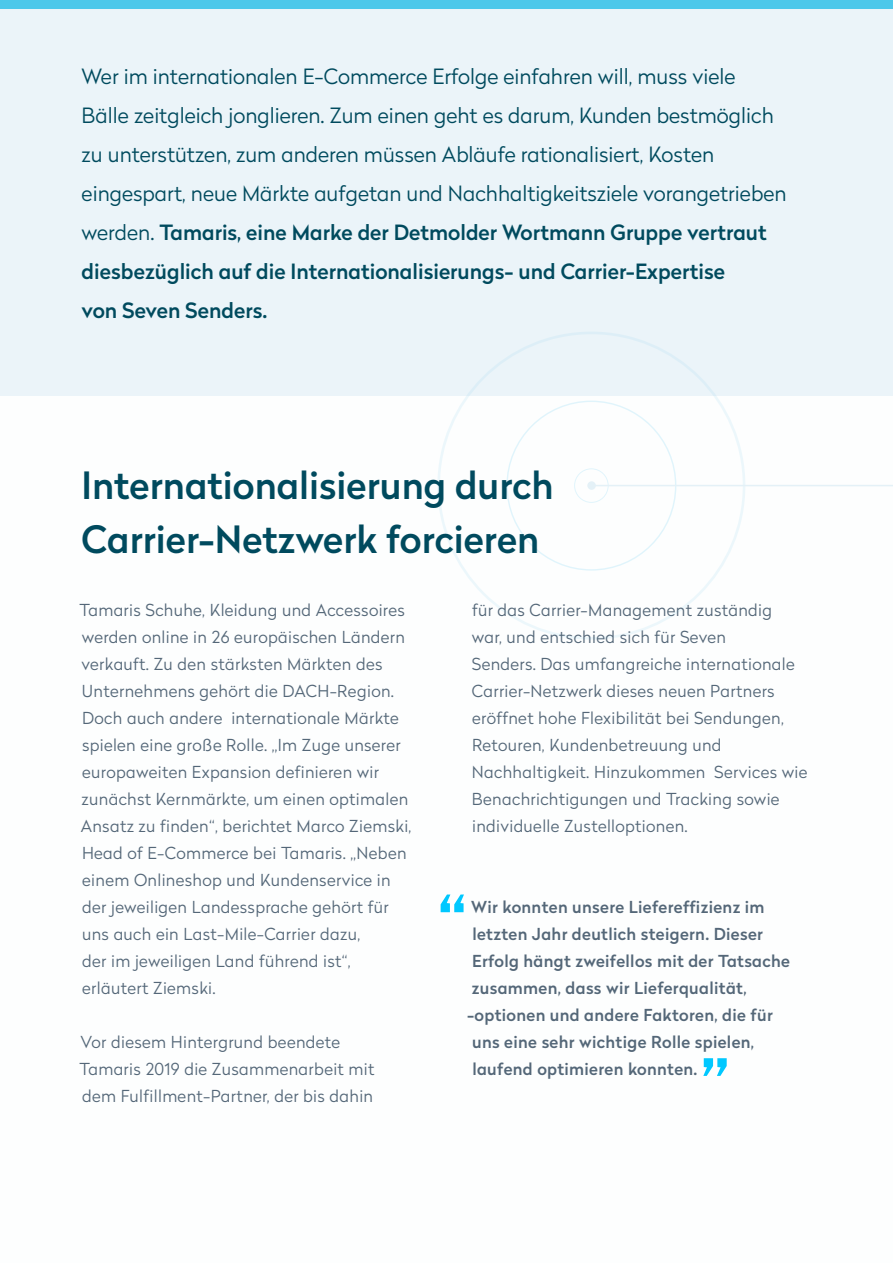
<style>
.page{position:relative;width:893px;height:1263px;background:#fff}
.page>*{position:absolute;margin:0;border:0;box-sizing:border-box;transform-origin:0 0}
.t1{font:700 63px "Public Sans";color:#00c8ff}
.t2{font:500 37.5px/54px "Radikal";color:#004a5e}
.t3{font:300 21px/39px "Radikal";color:#004a5e}
.t4{font:300 16.5px/27px "Radikal";letter-spacing:.02em;color:#546778}
.t5{font:500 16.5px "Radikal";letter-spacing:.02em;color:#546778}
.s1{font-weight:500}
</style>
<div class="page">
<div style="left:0;top:0;width:893px;height:395px;background:#ebf4f9"></div>
<svg style="left:437px;top:332px;width:308px;height:308px"></svg>
<svg style="left:506px;top:401px;width:170px;height:170px"></svg>
<div style="left:587px;top:481px;width:9px;height:9px;background:#e4f1f7;border-radius:50%"></div>
<hr style="left:592px;top:485px;width:301px;height:1px;background:#e4f1f7">
<div style="left:0;top:0;width:893px;height:8px;background:#4dc8ea"></div>
<p class="t3" style="left:82px;top:57px;width:706px">Wer im internationalen E-Commerce Erfolge einfahren will, muss viele Bälle zeitgleich jonglieren. Zum einen geht es darum, Kunden bestmöglich zu unterstützen, zum anderen müssen Abläufe rationalisiert, Kosten eingespart, neue Märkte aufgetan und Nachhaltigkeitsziele vorangetrieben werden. <span class="s1">Tamaris, eine Marke der Detmolder Wortmann Gruppe vertraut diesbezüglich auf die Internationalisierungs- und Carrier-Expertise<br>von Seven Senders.</span></p>
<h2 class="t2" style="left:82px;top:458px;width:473px">Internationalisierung durch<br>Carrier-Netzwerk forcieren</h2>
<p class="t4" style="left:80px;top:597px;width:333px">Tamaris Schuhe, Kleidung und Accessoires werden online in 26 europäischen Ländern verkauft. Zu den stärksten Märkten des Unternehmens gehört die DACH-Region.<br>Doch auch andere internationale Märkte spielen eine große Rolle. „Im Zuge unserer europaweiten Expansion definieren wir zunächst Kernmärkte, um einen optimalen Ansatz zu finden“, berichtet Marco Ziemski, Head of E-Commerce bei Tamaris. „Neben einem Onlineshop und Kundenservice in der jeweiligen Landessprache gehört für uns auch ein Last-Mile-Carrier dazu,<br>der im jeweiligen Land führend ist“, erläutert Ziemski.</p>
<p class="t4" style="left:80px;top:1029px;width:296px">Vor diesem Hintergrund beendete<br>Tamaris 2019 die Zusammenarbeit mit dem Fulfillment-Partner, der bis dahin</p>
<p class="t4" style="left:472px;top:597px;width:337px">für das Carrier-Management zuständig<br>war, und entschied sich für Seven<br>Senders. Das umfangreiche internationale Carrier-Netzwerk dieses neuen Partners eröffnet hohe Flexibilität bei Sendungen, Retouren, Kundenbetreuung und Nachhaltigkeit. Hinzukommen Services wie Benachrichtigungen und Tracking sowie individuelle Zustelloptionen.</p>
<h1 class="t1" style="left:438px;top:869px;width:32px">“</h1>
<p class="t5" style="left:471px;top:897px;width:295px">Wir konnten unsere Liefereffizienz im</p>
<p class="t5" style="left:472px;top:924px;width:292px">letzten Jahr deutlich steigern. Dieser</p>
<p class="t5" style="left:472px;top:951px;width:320px">Erfolg hängt zweifellos mit der Tatsache</p>
<p class="t5" style="left:472px;top:978px;width:276px">zusammen, dass wir Lieferqualität,</p>
<p class="t5" style="left:467px;top:1005px;width:307px">-optionen und andere Faktoren, die für</p>
<p class="t5" style="left:472px;top:1032px;width:284px">uns eine sehr wichtige Rolle spielen,</p>
<p class="t5" style="left:472px;top:1059px;width:227px">laufend optimieren konnten.</p>
<h1 class="t1" style="left:700px;top:1032px;width:31px">”</h1>
</div>
